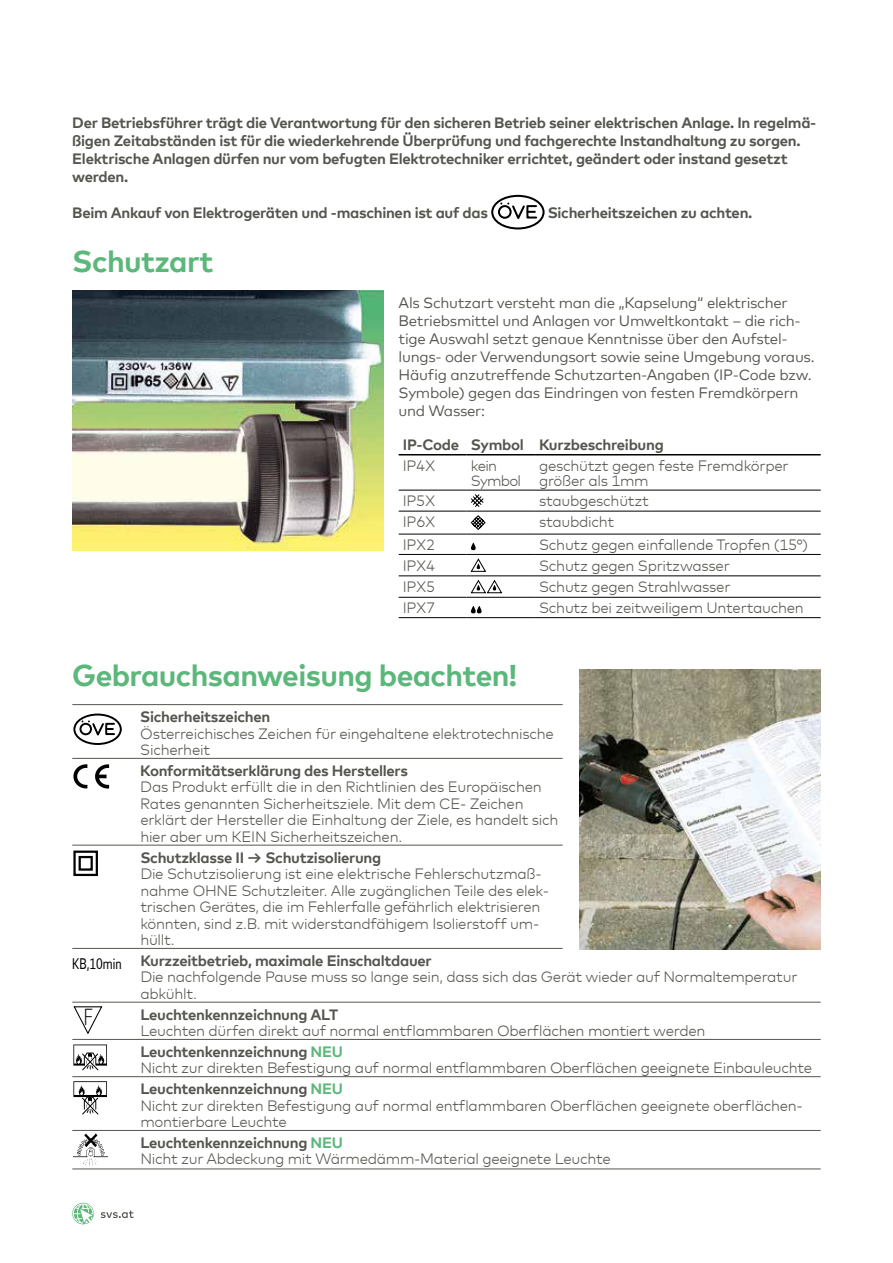
<style>
.page{position:relative;width:893px;height:1263px;background:#fff}
.page>*{position:absolute;margin:0;border:0;box-sizing:border-box;transform-origin:0 0}
.t1{font:700 30px "Mark Offc Pro";letter-spacing:-.02em;color:#5cb77a}
.t2{font:300 24.15px "Myriad Pro";color:#000;scale:.89 1}
.t3{font:condensed 15.3px "Mark Offc Pro";color:#000}
.t4{font:300 15px/16.5px "Mark Offc Pro";letter-spacing:-.02em;color:#565650}
.t5{font:700 15px/18px "Mark Offc Pro";letter-spacing:-.02em;color:#565650}
.t6{font:15px/18px "Mark Offc Pro";letter-spacing:-.02em;color:#565650}
.t7{font:300 15px/15px "Mark Offc Pro";letter-spacing:-.05em;color:#565650}
.s1{font-weight:700}
.s2{font-weight:700;color:#5cb77a}
</style>
<div class="page">
<svg style="left:72px;top:1203px;width:22px;height:21px"></svg>
<svg style="left:101px;top:1210px;width:33px;height:8px"></svg>
<hr style="left:399px;top:490px;width:68px;height:1px;background:#000">
<hr style="left:467px;top:490px;width:68px;height:1px;background:#000">
<hr style="left:535px;top:490px;width:286px;height:1px;background:#000">
<hr style="left:399px;top:511px;width:68px;height:1px;background:#000">
<hr style="left:467px;top:511px;width:68px;height:1px;background:#000">
<hr style="left:535px;top:511px;width:286px;height:1px;background:#000">
<hr style="left:399px;top:534px;width:68px;height:1px;background:#000">
<hr style="left:467px;top:534px;width:68px;height:1px;background:#000">
<hr style="left:535px;top:534px;width:286px;height:1px;background:#000">
<hr style="left:399px;top:554px;width:68px;height:1px;background:#000">
<hr style="left:467px;top:554px;width:68px;height:1px;background:#000">
<hr style="left:535px;top:554px;width:286px;height:1px;background:#000">
<hr style="left:399px;top:575px;width:68px;height:1px;background:#000">
<hr style="left:467px;top:575px;width:68px;height:1px;background:#000">
<hr style="left:535px;top:575px;width:286px;height:1px;background:#000">
<hr style="left:399px;top:597px;width:68px;height:1px;background:#000">
<hr style="left:467px;top:597px;width:68px;height:1px;background:#000">
<hr style="left:535px;top:597px;width:286px;height:1px;background:#000">
<hr style="left:399px;top:617px;width:68px;height:1px;background:#000">
<hr style="left:467px;top:617px;width:68px;height:1px;background:#000">
<hr style="left:535px;top:617px;width:286px;height:1px;background:#000">
<hr style="left:399px;top:454px;width:68px;height:1px;background:#000">
<hr style="left:467px;top:454px;width:68px;height:1px;background:#000">
<hr style="left:535px;top:454px;width:286px;height:1px;background:#000">
<svg style="left:470px;top:494px;width:14px;height:13px"></svg>
<svg style="left:471px;top:515px;width:15px;height:15px"></svg>
<svg style="left:471px;top:543px;width:5px;height:7px"></svg>
<svg style="left:470px;top:558px;width:16px;height:14px"></svg>
<svg style="left:470px;top:579px;width:32px;height:14px"></svg>
<svg style="left:471px;top:606px;width:11px;height:7px"></svg>
<svg style="left:491px;top:194px;width:54px;height:36px"></svg>
<img style="left:72px;top:290px;width:312px;height:261px">
<img style="left:580px;top:669px;width:241px;height:280px">
<hr style="left:72px;top:704px;width:491px;height:1px;background:#565650">
<hr style="left:72px;top:758px;width:491px;height:1px;background:#565650">
<hr style="left:72px;top:845px;width:491px;height:1px;background:#565650">
<hr style="left:72px;top:948px;width:491px;height:1px;background:#565650">
<hr style="left:72px;top:1002px;width:749px;height:1px;background:#565650">
<hr style="left:72px;top:1039px;width:749px;height:1px;background:#565650">
<hr style="left:72px;top:1076px;width:749px;height:1px;background:#565650">
<hr style="left:72px;top:1130px;width:749px;height:1px;background:#565650">
<hr style="left:72px;top:1168px;width:749px;height:1px;background:#565650">
<svg style="left:73px;top:850px;width:25px;height:27px"></svg>
<svg style="left:73px;top:713px;width:49px;height:32px"></svg>
<svg style="left:95px;top:764px;width:14px;height:24px"></svg>
<svg style="left:73px;top:764px;width:14px;height:24px"></svg>
<svg style="left:73px;top:1006px;width:30px;height:29px"></svg>
<svg style="left:73px;top:1044px;width:34px;height:27px"></svg>
<svg style="left:73px;top:1081px;width:34px;height:34px"></svg>
<img style="left:73px;top:1133px;width:34px;height:33px">
<p class="t5" style="left:72px;top:113px;width:746px">Der Betriebsführer trägt die Verantwortung für den sicheren Betrieb seiner elektrischen Anlage. In regelmä&shy;ßigen Zeitabständen ist für die wiederkehrende Überprüfung und fachgerechte Instandhaltung zu sorgen.<br>Elektrische Anlagen dürfen nur vom befugten Elektrotechniker errichtet, geändert oder instand gesetzt werden.</p>
<p class="t5" style="left:72px;top:203px;width:417px">Beim Ankauf von Elektrogeräten und -maschinen ist auf das</p>
<p class="t5" style="left:548px;top:203px;width:206px">Sicherheitszeichen zu achten.</p>
<h1 class="t1" style="left:72px;top:239px;width:143px">Schutzart</h1>
<p class="t6" style="left:399px;top:293px;width:417px">Als Schutzart versteht man die „Kapselung“ elektrischer Betriebsmittel und Anlagen vor Umweltkontakt – die rich&shy;tige Auswahl setzt genaue Kenntnisse über den Aufstel&shy;lungs- oder Verwendungsort sowie seine Umgebung voraus.<br>Häufig anzutreffende Schutzarten-Angaben (IP-Code bzw.<br>Symbole) gegen das Eindringen von festen Fremdkörpern und Wasser:</p>
<p class="t5" style="left:403px;top:435px;width:262px">IP-Code Symbol Kurzbeschreibung</p>
<p class="t4" style="left:403px;top:456px;width:34px">IP4X</p>
<p class="t7" style="left:471px;top:457px;width:52px">kein<br>Symbol</p>
<p class="t4" style="left:539px;top:457px;width:251px;line-height:15px">geschützt gegen feste Fremdkörper größer als 1mm</p>
<p class="t4" style="left:403px;top:491px;width:34px">IP5X</p>
<p class="t4" style="left:539px;top:491px;width:111px">staubgeschützt</p>
<p class="t4" style="left:403px;top:512px;width:34px">IP6X</p>
<p class="t4" style="left:539px;top:512px;width:77px">staubdicht</p>
<p class="t4" style="left:403px;top:535px;width:34px">IPX2</p>
<p class="t4" style="left:539px;top:535px;width:271px">Schutz gegen einfallende Tropfen (15°)</p>
<p class="t4" style="left:403px;top:556px;width:34px">IPX4</p>
<p class="t4" style="left:539px;top:556px;width:192px">Schutz gegen Spritzwasser</p>
<p class="t4" style="left:403px;top:577px;width:34px">IPX5</p>
<p class="t4" style="left:539px;top:577px;width:193px">Schutz gegen Strahlwasser</p>
<p class="t4" style="left:403px;top:599px;width:34px">IPX7</p>
<p class="t4" style="left:539px;top:599px;width:266px">Schutz bei zeitweiligem Untertauchen</p>
<h1 class="t1" style="left:72px;top:653px;width:446px">Gebrauchsanweisung beachten!</h1>
<p class="t3" style="left:72px;top:952px;width:51px">KB,10min</p>
<h2 class="t2" style="left:84px;top:1002px;width:13px">F</h2>
<p class="t5" style="left:140px;top:706px;width:131px">Sicherheitszeichen</p>
<p class="t4" style="left:140px;top:724px;width:415px">Österreichisches Zeichen für eingehaltene elektrotechnische<br>Sicherheit</p>
<p class="t5" style="left:140px;top:760px;width:269px">Konformitätserklärung des Herstellers</p>
<p class="t4" style="left:140px;top:777px;width:420px">Das Produkt erfüllt die in den Richtlinien des Europäischen Rates genannten Sicherheitsziele. Mit dem CE- Zeichen erklärt der Hersteller die Einhaltung der Ziele, es handelt sich hier aber um KEIN Sicherheitszeichen.</p>
<p class="t5" style="left:140px;top:847px;width:242px">Schutzklasse II → Schutzisolierung</p>
<p class="t4" style="left:140px;top:864px;width:410px">Die Schutzisolierung ist eine elektrische Fehlerschutzmaß&shy;nahme OHNE Schutzleiter. Alle zugänglichen Teile des elek&shy;trischen Gerätes, die im Fehlerfalle gefährlich elektrisieren könnten, sind z.B. mit widerstandfähigem Isolierstoff um&shy;hüllt.</p>
<p class="t5" style="left:140px;top:950px;width:293px">Kurzzeitbetrieb, maximale Einschaltdauer</p>
<p class="t4" style="left:140px;top:967px;width:659px">Die nachfolgende Pause muss so lange sein, dass sich das Gerät wieder auf Normaltemperatur abkühlt.</p>
<p class="t5" style="left:140px;top:1004px;width:199px">Leuchtenkennzeichnung ALT</p>
<p class="t4" style="left:140px;top:1019px;width:567px;line-height:20.7px">Leuchten dürfen direkt auf normal entflammbaren Oberflächen montiert werden<br><span class="s1">Leuchtenkennzeichnung</span> <span class="s2">NEU</span></p>
<p class="t4" style="left:140px;top:1056px;width:673px;line-height:20.7px">Nicht zur direkten Befestigung auf normal entflammbaren Oberflächen geeignete Einbauleuchte<br><span class="s1">Leuchtenkennzeichnung</span> <span class="s2">NEU</span></p>
<p class="t4" style="left:140px;top:1096px;width:664px">Nicht zur direkten Befestigung auf normal entflammbaren Oberflächen geeignete oberflächen&shy;montierbare Leuchte</p>
<p class="t4" style="left:140px;top:1133px;width:472px"><span class="s1">Leuchtenkennzeichnung</span> <span class="s2">NEU<br></span>Nicht zur Abdeckung mit Wärmedämm-Material geeignete Leuchte</p>
</div>
